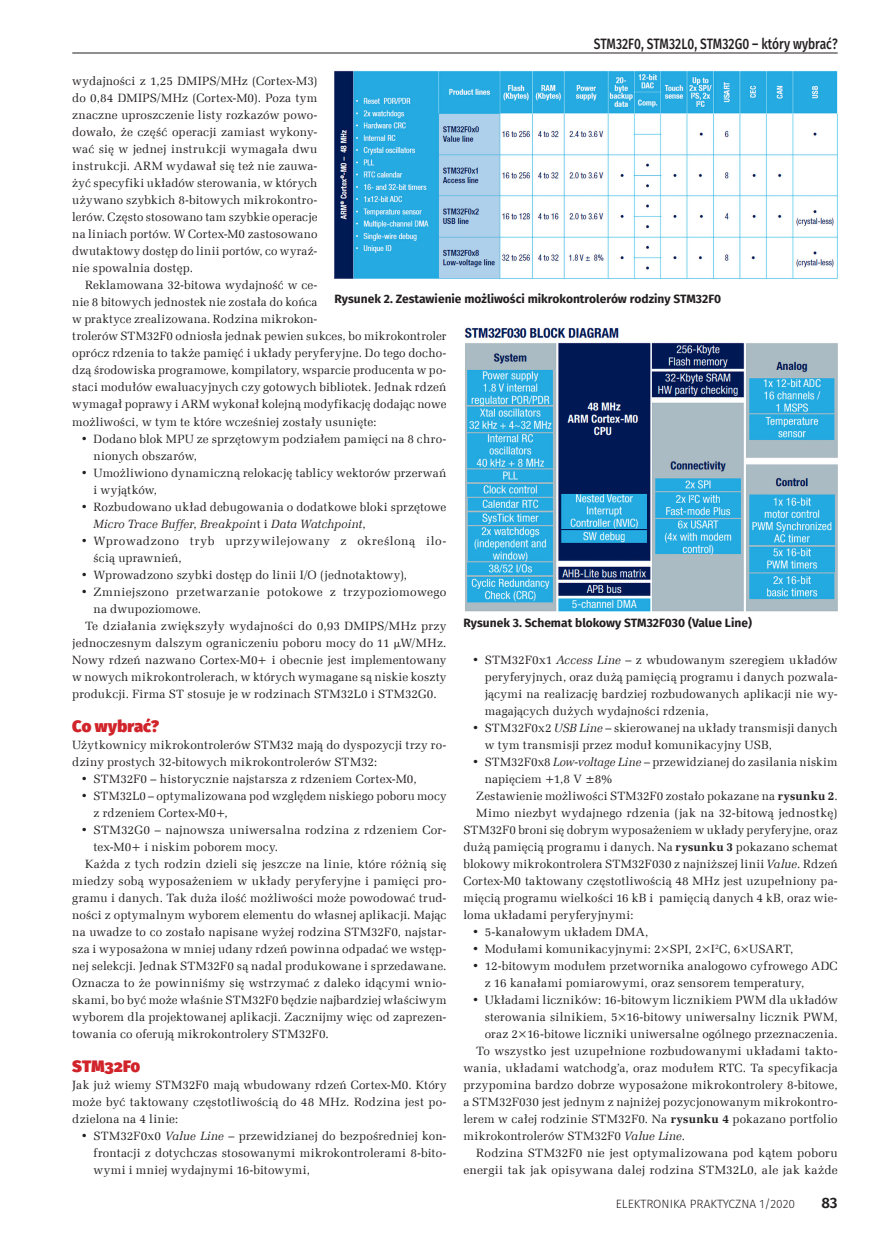
<style>
.page{position:relative;width:893px;height:1234px;background:#fff}
.page>*{position:absolute;margin:0;border:0;box-sizing:border-box;transform-origin:0 0}
._3_Srodtytul{font:900 16.5px "Fira Sans";color:#d1232a}
.t1{font:500 15px "Fira Sans";color:#231f20;scale:.8 1}
.t2{font:600 15px "Fira Sans";color:#231f20}
._1_Body{font:12px/17px "Zapf Ellipt EU";letter-spacing:.015em;color:#231f20}
._4_Podpis{font:700 12px "Fira Sans";color:#231f20}
._1_Body-2{font:12px/17px "Zapf Ellipt EU";letter-spacing:.035em;color:#231f20}
.t3{font:300 12px "Fira Sans";color:#231f20}
.s1{font-style:italic}
.s2{font-family:"Math With Greek"}
.s3{font-weight:700}
</style>
<div class="page">
<hr style="left:72px;top:53px;width:766px;height:1px;background:#231f20">
<img style="left:334px;top:70px;width:504px;height:209px">
<img style="left:464px;top:327px;width:374px;height:285px">
<p class="t1" style="left:594px;top:32px;width:306px">STM32F0, STM32L0, STM32G0 – który wybrać?</p>
<p class="_1_Body" style="left:72px;top:73px;width:247px;text-align:justify">wydajności z 1,25 DMIPS/MHz (Cortex-M3) do 0,84 DMIPS/MHz (Cortex-M0). Poza tym znaczne uproszczenie listy rozkazów powo&shy;dowało, że część operacji zamiast wykony&shy;wać się w jednej instrukcji wymagała dwu instrukcji. ARM wydawał się też nie zauwa&shy;żyć specyfiki układów sterowania, w których używano szybkich 8-bitowych mikrokontro&shy;lerów. Często stosowano tam szybkie operacje na liniach portów. W Cortex-M0 zastosowano dwutaktowy dostęp do linii portów, co wyraź&shy;nie spowalnia dostęp.</p>
<p class="_1_Body" style="left:72px;top:277px;width:376px;text-indent:13px">Reklamowana 32-bitowa wydajność w ce-<br>nie 8 bitowych jednostek nie została do końca<br>w praktyce zrealizowana. Rodzina mikrokon-<br>trolerów STM32F0 odniosła jednak pewien sukces, bo mikrokontroler oprócz rdzenia to także pamięć i układy peryferyjne. Do tego docho&shy;dzą środowiska programowe, kompilatory, wsparcie producenta w po&shy;staci modułów ewaluacyjnych czy gotowych bibliotek. Jednak rdzeń wymagał poprawy i ARM wykonał kolejną modyfikację dodając nowe możliwości, w tym te które wcześniej zostały usunięte:</p>
<p class="_1_Body" style="left:94px;top:430px;width:354px;text-indent:-13px">• Dodano blok MPU ze sprzętowym podziałem pamięci na 8 chro&shy;nionych obszarów,</p>
<p class="_1_Body" style="left:94px;top:464px;width:354px;text-indent:-13px">• Umożliwiono dynamiczną relokację tablicy wektorów przerwań i wyjątków,</p>
<p class="_1_Body" style="left:94px;top:498px;width:354px;text-indent:-13px">• Rozbudowano układ debugowania o dodatkowe bloki sprzętowe<br><span class="s1">Micro Trace Buffer</span>, <span class="s1">Breakpoin</span>t i <span class="s1">Data Watchpoint</span>,</p>
<p class="_1_Body-2" style="left:94px;top:532px;width:354px;text-indent:-13px">• Wprowadzono tryb uprzywilejowany z określoną ilo&shy;ścią uprawnień,</p>
<p class="_1_Body" style="left:81px;top:566px;width:328px">• Wprowadzono szybki dostęp do linii I/O (jednotaktowy),</p>
<p class="_1_Body" style="left:94px;top:583px;width:354px;text-indent:-13px">• Zmniejszono przetwarzanie potokowe z trzypoziomowego na dwupoziomowe.</p>
<p class="_1_Body" style="left:72px;top:617px;width:376px;text-align:justify;text-indent:13px">Te działania zwiększyły wydajności do 0,93 DMIPS/MHz przy jednoczesnym dalszym ograniczeniu poboru mocy do 11 <span class="s2">m</span>W/MHz.<br>Nowy rdzeń nazwano Cortex-M0+ i obecnie jest implementowany w nowych mikrokontrolerach, w których wymagane są niskie koszty produkcji. Firma ST stosuje je w rodzinach STM32L0 i STM32G0.</p>
<p class="_3_Srodtytul" style="left:72px;top:710px;width:88px">Co wybrać?</p>
<p class="_1_Body" style="left:72px;top:736px;width:376px">Użytkownicy mikrokontrolerów STM32 mają do dyspozycji trzy ro&shy;dziny prostych 32-bitowych mikrokontrolerów STM32:</p>
<p class="_1_Body" style="left:81px;top:770px;width:337px">• STM32F0 – historycznie najstarsza z rdzeniem Cortex-M0,</p>
<p class="_1_Body" style="left:94px;top:787px;width:354px;text-indent:-13px">• STM32L0 – optymalizowana pod względem niskiego poboru mocy z rdzeniem Cortex-M0+,</p>
<p class="_1_Body" style="left:94px;top:821px;width:354px;text-indent:-13px">• STM32G0 – najnowsza uniwersalna rodzina z rdzeniem Cor&shy;tex-M0+ i niskim poborem mocy.</p>
<p class="_1_Body" style="left:72px;top:855px;width:376px;text-align:justify;text-indent:13px">Każda z tych rodzin dzieli się jeszcze na linie, które różnią się miedzy sobą wyposażeniem w układy peryferyjne i pamięci pro&shy;gramu i danych. Tak duża ilość możliwości może powodować trud&shy;ności z optymalnym wyborem elementu do własnej aplikacji. Mając na uwadze to co zostało napisane wyżej rodzina STM32F0, najstar&shy;sza i wyposażona w mniej udany rdzeń powinna odpadać we wstęp&shy;nej selekcji. Jednak STM32F0 są nadal produkowane i sprzedawane.<br>Oznacza to że powinniśmy się wstrzymać z daleko idącymi wnio&shy;skami, bo być może właśnie STM32F0 będzie najbardziej właściwym wyborem dla projektowanej aplikacji. Zacznijmy więc od zaprezen&shy;towania co oferują mikrokontrolery STM32F0.</p>
<p class="_3_Srodtytul" style="left:72px;top:1050px;width:69px">STM32F0</p>
<p class="_1_Body" style="left:72px;top:1076px;width:376px;text-align:justify">Jak już wiemy STM32F0 mają wbudowany rdzeń Cortex-M0. Który może być taktowany częstotliwością do 48 MHz. Rodzina jest po&shy;dzielona na 4 linie:</p>
<p class="_1_Body" style="left:94px;top:1127px;width:354px;text-align:justify;text-indent:-13px">• STM32F0x0 <span class="s1">Value Line</span> – przewidzianej do bezpośredniej kon&shy;frontacji z dotychczas stosowanymi mikrokontrolerami 8-bito&shy;wymi i mniej wydajnymi 16-bitowymi,</p>
<p class="_4_Podpis" style="left:334px;top:289px;width:388px">Rysunek 2. Zestawienie możliwości mikrokontrolerów rodziny STM32F0</p>
<p class="_4_Podpis" style="left:463px;top:612px;width:290px">Rysunek 3. Schemat blokowy STM32F030 (Value Line)</p>
<p class="_1_Body" style="left:485px;top:651px;width:354px;text-align:justify;text-indent:-13px">• STM32F0x1 <span class="s1">Access Line</span> – z wbudowanym szeregiem układów peryferyjnych, oraz dużą pamięcią programu i danych pozwala&shy;jącymi na realizację bardziej rozbudowanych aplikacji nie wy&shy;magających dużych wydajności rdzenia,</p>
<p class="_1_Body" style="left:485px;top:719px;width:354px;text-indent:-13px">• STM32F0x2 <span class="s1">USB Line</span> – skierowanej na układy transmisji danych w tym transmisji przez moduł komunikacyjny USB,</p>
<p class="_1_Body" style="left:485px;top:753px;width:354px;text-indent:-13px">• STM32F0x8 <span class="s1">Low-voltage Line</span> – przewidzianej do zasilania niskim napięciem +1,8 V ±8%</p>
<p class="_1_Body" style="left:476px;top:787px;width:363px">Zestawienie możliwości STM32F0 zostało pokazane na <span class="s3">rysunku 2</span>.</p>
<p class="_1_Body" style="left:463px;top:804px;width:376px;text-align:justify;text-indent:13px">Mimo niezbyt wydajnego rdzenia (jak na 32-bitową jednostkę)<br>STM32F0 broni się dobrym wyposażeniem w układy peryferyjne, oraz dużą pamięcią programu i danych. Na <span class="s3">rysunku 3</span> pokazano schemat blokowy mikrokontrolera STM32F030 z najniższej linii <span class="s1">Value</span>. Rdzeń Cortex-M0 taktowany częstotliwością 48 MHz jest uzupełniony pa&shy;mięcią programu wielkości 16 kB i pamięcią danych 4 kB, oraz wie&shy;loma układami peryferyjnymi:</p>
<p class="_1_Body" style="left:472px;top:923px;width:178px">• 5-kanałowym układem DMA,</p>
<p class="_1_Body" style="left:472px;top:940px;width:323px">• Modułami komunikacyjnymi: 2×SPI, 2×I<sup>2</sup>C, 6×USART,</p>
<p class="_1_Body" style="left:485px;top:957px;width:354px;text-indent:-13px">• 12-bitowym modułem przetwornika analogowo cyfrowego ADC z 16 kanałami pomiarowymi, oraz sensorem temperatury,</p>
<p class="_1_Body" style="left:485px;top:991px;width:354px;text-align:justify;text-indent:-13px">• Układami liczników: 16-bitowym licznikiem PWM dla układów sterowania silnikiem, 5×16-bitowy uniwersalny licznik PWM, oraz 2×16-bitowe liczniki uniwersalne ogólnego przeznaczenia.</p>
<p class="_1_Body" style="left:463px;top:1042px;width:376px;text-align:justify;text-indent:13px">To wszystko jest uzupełnione rozbudowanymi układami takto&shy;wania, układami watchodg’a, oraz modułem RTC. Ta specyfikacja przypomina bardzo dobrze wyposażone mikrokontrolery 8-bitowe, a STM32F030 jest jednym z najniżej pozycjonowanym mikrokontro&shy;lerem w całej rodzinie STM32F0. Na <span class="s3">rysunku 4</span> pokazano portfolio mikrokontrolerów STM32F0 <span class="s1">Value Line</span>.</p>
<p class="_1_Body" style="left:463px;top:1144px;width:376px;text-align:right">Rodzina STM32F0 nie jest optymalizowana pod kątem poboru energii tak jak opisywana dalej rodzina STM32L0, ale jak każde</p>
<p class="t3" style="left:616px;top:1195px;width:181px">ELEKTRONIKA PRAKTYCZNA 1/2020</p>
<p class="t2" style="left:821px;top:1190px;width:18px">83</p>
</div>
